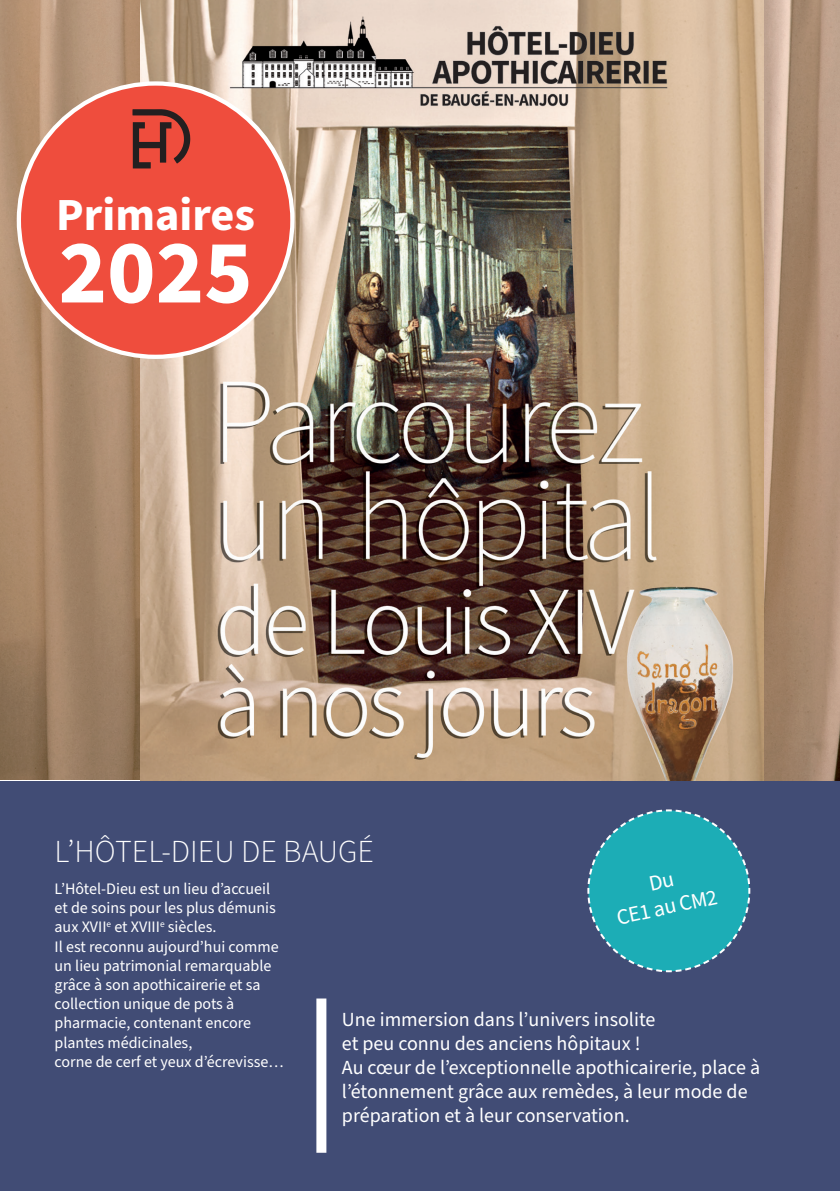
<style>
.page{position:relative;width:840px;height:1191px;background:#fff}
.page>*{position:absolute;margin:0;border:0;box-sizing:border-box;transform-origin:0 0}
.t1{font:700 91.2px "Source Sans Pro";color:#fff}
.t2{font:700 46px "Source Sans Pro";color:#fff}
.t3{font:300 32px "Source Sans Pro";color:#fff}
.t4{font:22px "Source Sans Pro";color:#fff}
.t5{font:20px/24px "Source Sans Pro";color:#fff}
.t6{font:16px/19.2px "Source Sans Pro";color:#fff}
</style>
<div class="page">
<img style="left:0;top:0;width:141px;height:779px">
<img style="left:763px;top:0;width:76px;height:781px">
<img style="left:141px;top:0;width:622px;height:781px">
<div style="left:0;top:781px;width:839px;height:410px;background:#414c75"></div>
<div style="left:19px;top:83px;width:273px;height:274px;background:#ef4d3d;border-radius:50%"></div>
<div style="left:316px;top:998px;width:10px;height:154px;background:#fff"></div>
<svg style="left:132px;top:109px;width:58px;height:59px"></svg>
<svg style="left:587px;top:809px;width:163px;height:164px"></svg>
<p class="t2" style="left:56px;top:183px;width:200px">Primaires</p>
<p class="t1" style="left:58px;top:210px;width:195px">2025</p>
<p class="t3" style="left:55px;top:829px;width:321px">L’HÔTEL-DIEU DE BAUGÉ</p>
<p class="t6" style="left:55px;top:879px;width:217px">L’Hôtel-Dieu est un lieu d’accueil</p>
<p class="t6" style="left:55px;top:898px;width:223px">et de soins pour les plus démunis aux XVII<sup>e</sup> et XVIII<sup>e</sup> siècles.</p>
<p class="t6" style="left:55px;top:937px;width:225px">Il est reconnu aujourd’hui comme un lieu patrimonial remarquable grâce à son apothicairerie et sa collection unique de pots à</p>
<p class="t6" style="left:55px;top:1014px;width:198px">pharmacie, contenant encore plantes médicinales,</p>
<p class="t6" style="left:55px;top:1052px;width:230px">corne de cerf et yeux d’écrevisse…</p>
<p class="t4" style="left:613px;top:903px;width:104px;rotate:-12deg">CE1 au CM2</p>
<p class="t5" style="left:342px;top:1008px;width:315px">Une immersion dans l’univers insolite</p>
<p class="t5" style="left:342px;top:1032px;width:300px">et peu connu des anciens hôpitaux !</p>
<p class="t5" style="left:342px;top:1056px;width:419px">Au cœur de l’exceptionnelle apothicairerie, place à l’étonnement grâce aux remèdes, à leur mode de préparation et à leur conservation.</p>
</div>
